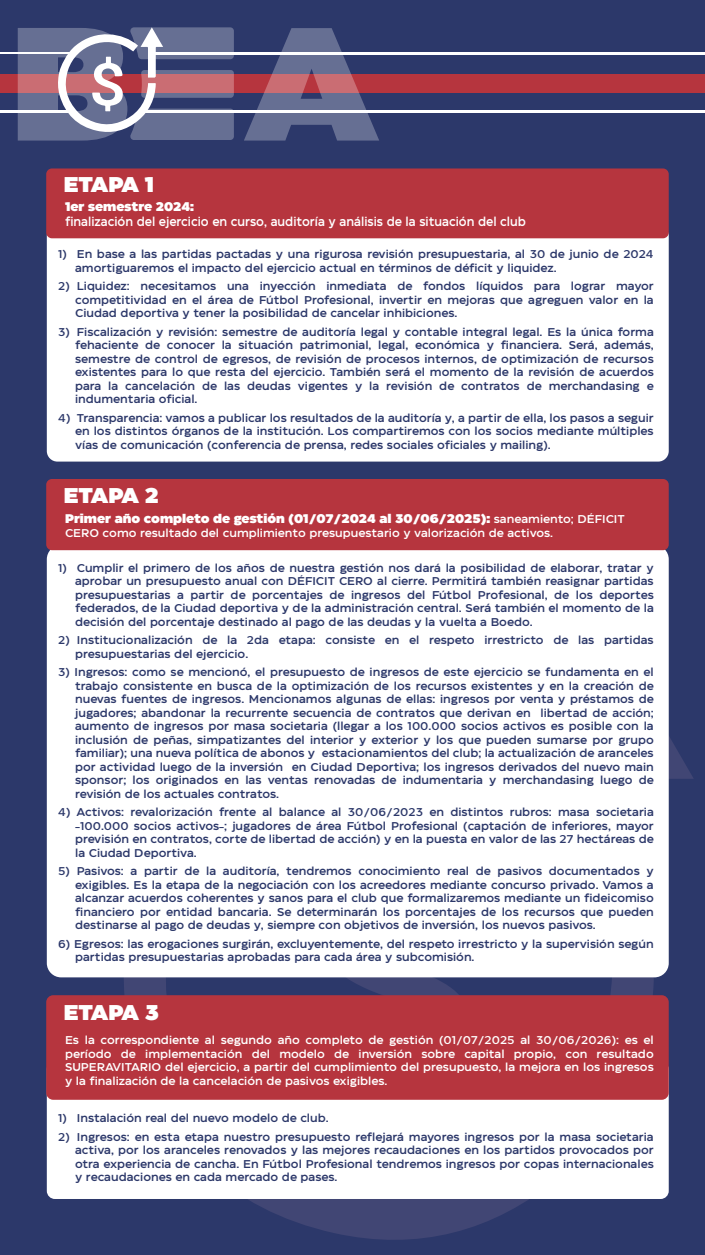
<style>
.page{position:relative;width:705px;height:1255px;background:#fff}
.page>*{position:absolute;margin:0;border:0;box-sizing:border-box;transform-origin:0 0}
.t1{font:900 21.25px "Eastman";letter-spacing:-.05em;color:#fff}
.t2{font:900 12.5px "Eastman";color:#fff}
.t3{font:500 12.5px "Eastman";color:#fff;scale:.91 1}
.t4{font:500 11.25px/13.5px "Eastman";color:#2c386a;text-align:justify}
.t5{font:500 11.25px/13.5px "Eastman";color:#fff;text-align:justify}
.s1{font-weight:500;font-size:11.25px}
</style>
<div class="page">
<div style="left:0;top:0;width:704px;height:1255px;background:#2c386a"></div>
<svg style="left:122px;top:977px;width:531px;height:263px"></svg>
<svg style="left:305px;top:977px;width:173px;height:18px;fill:#414674"></svg>
<svg style="left:668px;top:673px;width:25px;height:272px"></svg>
<div style="left:47px;top:225px;width:621px;height:237px;background:#fff;border-radius:11px"></div>
<div style="left:47px;top:545px;width:621px;height:432px;background:#fff;border-radius:14px"></div>
<div style="left:46px;top:479px;width:622px;height:71px;background:#b6353e;border-radius:6px"></div>
<div style="left:46px;top:168px;width:622px;height:70px;background:#b6353e;border-radius:6px"></div>
<hr style="left:0;top:52px;width:73px;height:3px;background:#fff">
<div style="left:47px;top:1061px;width:621px;height:138px;background:#fff;border-radius:8px"></div>
<div style="left:46px;top:995px;width:622px;height:105px;background:#b6353e;border-radius:7px"></div>
<div style="left:0;top:74px;width:704px;height:19px;background:#b6353e"></div>
<hr style="left:143px;top:111px;width:561px;height:2px;background:#fff">
<hr style="left:151px;top:52px;width:553px;height:3px;background:#fff">
<svg style="left:244px;top:28px;width:135px;height:113px"></svg>
<svg style="left:18px;top:27px;width:216px;height:114px"></svg>
<hr style="left:0;top:111px;width:70px;height:2px;background:#fff">
<h1 class="t1" style="left:64px;top:168px;width:91px">ETAPA 1</h1>
<p class="t2" style="left:65px;top:197px;width:130px">1er semestre 2024:</p>
<p class="t3" style="left:65px;top:212px;width:508px">finalización del ejercicio en curso, auditoría y análisis de la situación del club</p>
<p class="t4" style="left:75px;top:247px;width:580px;text-indent:-17px">1) En base a las partidas pactadas y una rigurosa revisión presupuestaria, al 30 de junio de 2024 amortiguaremos el impacto del ejercicio actual en términos de déficit y liquidez.</p>
<p class="t4" style="left:75px;top:279px;width:580px;text-indent:-17px">2) Liquidez: necesitamos una inyección inmediata de fondos líquidos para lograr mayor competitividad en el área de Fútbol Profesional, invertir en mejoras que agreguen valor en la Ciudad deportiva y tener la posibilidad de cancelar inhibiciones.</p>
<p class="t4" style="left:75px;top:324px;width:580px;text-indent:-17px">3) Fiscalización y revisión: semestre de auditoría legal y contable integral legal. Es la única forma fehaciente de conocer la situación patrimonial, legal, económica y financiera. Será, además, semestre de control de egresos, de revisión de procesos internos, de optimización de recursos existentes para lo que resta del ejercicio. También será el momento de la revisión de acuerdos para la cancelación de las deudas vigentes y la revisión de contratos de merchandasing e indumentaria oficial.</p>
<p class="t4" style="left:75px;top:410px;width:580px;text-indent:-17px">4) Transparencia: vamos a publicar los resultados de la auditoría y, a partir de ella, los pasos a seguir en los distintos órganos de la institución. Los compartiremos con los socios mediante múltiples vías de comunicación (conferencia de prensa, redes sociales oficiales y mailing).</p>
<h1 class="t1" style="left:64px;top:478px;width:96px">ETAPA 2</h1>
<p class="t2" style="left:65px;top:509px;width:561px">Primer año completo de gestión (01/07/2024 al 30/06/2025): <span class="s1">saneamiento; DÉFICIT</span></p>
<p class="t5" style="left:65px;top:525px;width:489px">CERO como resultado del cumplimiento presupuestario y valorización de activos.</p>
<p class="t4" style="left:75px;top:560px;width:580px;text-indent:-17px">1) Cumplir el primero de los años de nuestra gestión nos dará la posibilidad de elaborar, tratar y aprobar un presupuesto anual con DÉFICIT CERO al cierre. Permitirá también reasignar partidas presupuestarias a partir de porcentajes de ingresos del Fútbol Profesional, de los deportes federados, de la Ciudad deportiva y de la administración central. Será también el momento de la decisión del porcentaje destinado al pago de las deudas y la vuelta a Boedo.</p>
<p class="t4" style="left:75px;top:633px;width:580px;text-indent:-17px">2) Institucionalización de la 2da etapa: consiste en el respeto irrestricto de las partidas presupuestarias del ejercicio.</p>
<p class="t4" style="left:75px;top:665px;width:580px;text-indent:-17px">3) Ingresos: como se mencionó, el presupuesto de ingresos de este ejercicio se fundamenta en el trabajo consistente en busca de la optimización de los recursos existentes y en la creación de nuevas fuentes de ingresos. Mencionamos algunas de ellas: ingresos por venta y préstamos de jugadores; abandonar la recurrente secuencia de contratos que derivan en libertad de acción; aumento de ingresos por masa societaria (llegar a los 100.000 socios activos es posible con la inclusión de peñas, simpatizantes del interior y exterior y los que pueden sumarse por grupo familiar); una nueva política de abonos y estacionamientos del club; la actualización de aranceles por actividad luego de la inversión en Ciudad Deportiva; los ingresos derivados del nuevo main sponsor; los originados en las ventas renovadas de indumentaria y merchandasing luego de revisión de los actuales contratos.</p>
<p class="t4" style="left:75px;top:805px;width:580px;text-indent:-17px">4) Activos: revalorización frente al balance al 30/06/2023 en distintos rubros: masa societaria -100.000 socios activos-; jugadores de área Fútbol Profesional (captación de inferiores, mayor previsión en contratos, corte de libertad de acción) y en la puesta en valor de las 27 hectáreas de la Ciudad Deportiva.</p>
<p class="t4" style="left:75px;top:864px;width:580px;text-indent:-17px">5) Pasivos: a partir de la auditoría, tendremos conocimiento real de pasivos documentados y exigibles. Es la etapa de la negociación con los acreedores mediante concurso privado. Vamos a alcanzar acuerdos coherentes y sanos para el club que formalizaremos mediante un fideicomiso financiero por entidad bancaria. Se determinarán los porcentajes de los recursos que pueden destinarse al pago de deudas y, siempre con objetivos de inversión, los nuevos pasivos.</p>
<p class="t4" style="left:75px;top:936px;width:580px;text-indent:-17px">6) Egresos: las erogaciones surgirán, excluyentemente, del respeto irrestricto y la supervisión según partidas presupuestarias aprobadas para cada área y subcomisión.</p>
<h1 class="t1" style="left:64px;top:995px;width:96px">ETAPA 3</h1>
<p class="t5" style="left:65px;top:1032px;width:590px">Es la correspondiente al segundo año completo de gestión (01/07/2025 al 30/06/2026): es el período de implementación del modelo de inversión sobre capital propio, con resultado SUPERAVITARIO del ejercicio, a partir del cumplimiento del presupuesto, la mejora en los ingresos y la finalización de la cancelación de pasivos exigibles.</p>
<p class="t4" style="left:58px;top:1111px;width:272px">1) Instalación real del nuevo modelo de club.</p>
<p class="t4" style="left:75px;top:1129px;width:580px;text-indent:-17px">2) Ingresos: en esta etapa nuestro presupuesto reflejará mayores ingresos por la masa societaria activa, por los aranceles renovados y las mejores recaudaciones en los partidos provocados por otra experiencia de cancha. En Fútbol Profesional tendremos ingresos por copas internacionales y recaudaciones en cada mercado de pases.</p>
</div>
